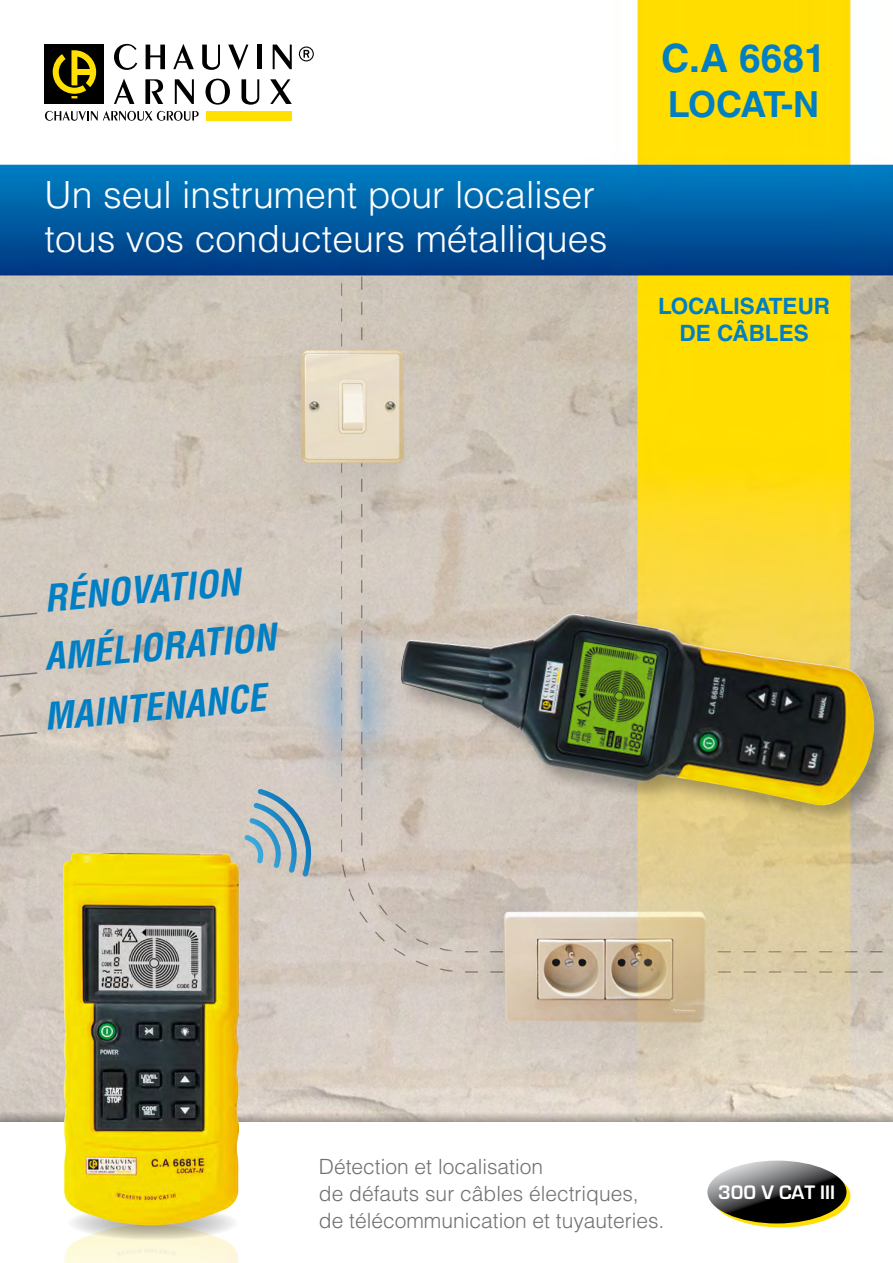
<style>
.page{position:relative;width:893px;height:1263px;background:#fff}
.page>*{position:absolute;margin:0;border:0;box-sizing:border-box;transform-origin:0 0}
.t1{font:700 39px "Helvetica LT Std";color:#007fc5}
.t2{font:300 37.5px/43.5px "Helvetica LT Std";color:#fff}
.t3{font:italic 700 condensed 36.6px/58.8px "Helvetica LT Std";color:#007fc5}
.t4{font:700 36px "Helvetica LT Std";letter-spacing:-.045em;color:#007fc5}
.t5{font:700 22.5px/27px "Helvetica LT Std";color:#007fc5;text-align:center}
.t6{font:300 21px/27px "Helvetica LT Std";color:#707172}
.t7{font:700 20.25px "Eurostile";color:#fff}
</style>
<div class="page">
<img style="left:0;top:0;width:893px;height:1111px">
<svg style="left:0;top:612px;width:39px;height:29px"></svg>
<svg style="left:0;top:671px;width:39px;height:30px"></svg>
<svg style="left:0;top:731px;width:39px;height:29px"></svg>
<div style="left:35px;top:34px;width:285px;height:97px;background:#fff"></div>
<svg style="left:299px;top:46px;width:15px;height:15px"></svg>
<div style="left:206px;top:111px;width:86px;height:10px;background:#ffe000"></div>
<div style="left:45px;top:45px;width:59px;height:59px;background:#000"></div>
<svg style="left:53px;top:50px;width:43px;height:48px"></svg>
<svg style="left:114px;top:44px;width:23px;height:26px"></svg>
<svg style="left:146px;top:45px;width:19px;height:24px"></svg>
<svg style="left:173px;top:44px;width:21px;height:25px"></svg>
<svg style="left:202px;top:45px;width:18px;height:25px"></svg>
<svg style="left:228px;top:45px;width:20px;height:25px"></svg>
<div style="left:257px;top:45px;width:5px;height:24px;background:#000"></div>
<svg style="left:273px;top:45px;width:19px;height:24px"></svg>
<svg style="left:114px;top:79px;width:20px;height:25px"></svg>
<svg style="left:145px;top:79px;width:18px;height:25px"></svg>
<svg style="left:175px;top:79px;width:19px;height:25px"></svg>
<svg style="left:205px;top:79px;width:25px;height:26px"></svg>
<svg style="left:241px;top:79px;width:18px;height:26px"></svg>
<svg style="left:270px;top:79px;width:22px;height:25px"></svg>
<svg style="left:45px;top:111px;width:154px;height:10px"></svg>
<div style="left:0;top:1111px;width:893px;height:152px;background:#000;opacity:.4"></div>
<div style="left:0;top:1123px;width:893px;height:140px;background:#fff"></div>
<svg style="left:711px;top:1164px;width:139px;height:63px"></svg>
<svg style="left:707px;top:1160px;width:139px;height:63px"></svg>
<img style="left:64px;top:1235px;width:174px;height:28px">
<svg style="left:67px;top:1206px;width:172px;height:34px;background:#d6d2be"></svg>
<img style="left:62px;top:852px;width:177px;height:374px">
<div style="left:397px;top:610px;width:496px;height:219px;background:#000;opacity:.3"></div>
<img style="left:401px;top:614px;width:474px;height:193px">
<svg style="left:244px;top:789px;width:71px;height:87px;background:#a7bac1"></svg>
<h2 class="t2" style="left:45px;top:173px;width:564px">Un seul instrument pour localiser tous vos conducteurs métalliques</h2>
<h1 class="t1" style="left:661px;top:34px;width:166px">C.A 6681</h1>
<h3 class="t4" style="left:668px;top:82px;width:153px">LOCAT-N</h3>
<p class="t5" style="left:658px;top:292px;width:173px">LOCALISATEUR<br>DE CÂBLES</p>
<h3 class="t3" style="left:32px;top:571px;width:239px;rotate:-5deg">RÉNOVATION<br>AMÉLIORATION<br>MAINTENANCE</h3>
<p class="t6" style="left:319px;top:1152px;width:347px">Détection et localisation<br>de défauts sur câbles électriques, de télécommunication et tuyauteries.</p>
<p class="t7" style="left:718px;top:1181px;width:119px">300 V CAT III</p>
</div>
